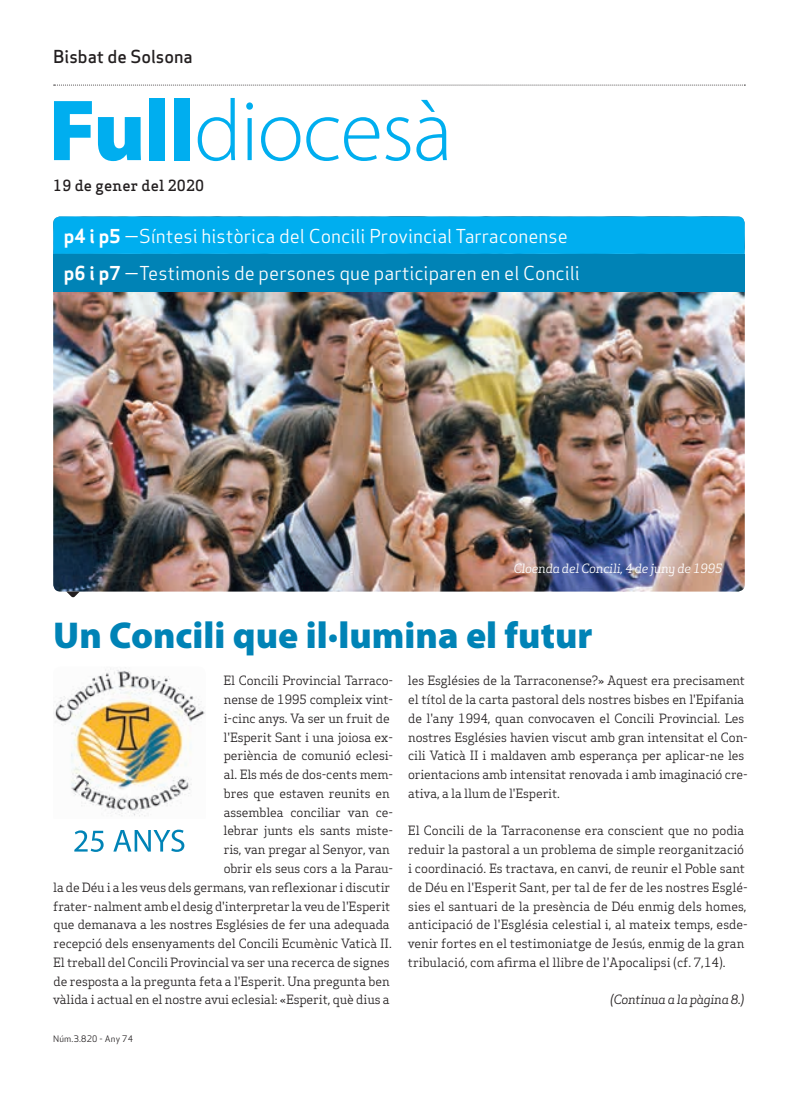
<style>
.page{position:relative;width:798px;height:1099px;background:#fff}
.page>*{position:absolute;margin:0;border:0;box-sizing:border-box;transform-origin:0 0}
.Titulars{font:300 87.5px "Myriad Pro";letter-spacing:-.015em;color:#00aeef}
.Titulars-2{font:900 37.5px "Myriad Pro";color:#0083b6}
.Destacat_Portada{font:18.75px "Apex Sans Book T";color:#fff}
.Capçalera{font:17.5px "Apex Sans Medium T";color:#231f20}
.Data{font:500 15px "Apex Serif";letter-spacing:.01em;color:#231f20}
.Text_General{font:12.5px/18.8px "Apex Serif";letter-spacing:-.01em;color:#231f20}
.Text_General-2{font:italic 12.5px "Apex Serif";letter-spacing:-.02em;color:#fff}
.Text_General-3{font:italic 12.5px "Apex Serif";letter-spacing:-.02em;color:#231f20}
.Titulars-3{font:8.75px "Apex Sans Book T";letter-spacing:.02em;color:#231f20}
.s1{font-weight:900}
.s2{font-family:"Apex Sans Bold T"}
</style>
<div class="page">
<svg style="left:54px;top:85px;width:691px;height:1px"></svg>
<img style="left:53px;top:291px;width:691px;height:300px">
<div style="left:53px;top:216px;width:691px;height:38px;background:#00aeef"></div>
<div style="left:53px;top:254px;width:691px;height:37px;background:#0083b6"></div>
<svg style="left:66px;top:591px;width:14px;height:7px"></svg>
<img style="left:55px;top:667px;width:150px;height:150px">
<svg style="left:74px;top:829px;width:110px;height:22px"></svg>
<p class="Capçalera" style="left:53px;top:45px;width:141px">Bisbat de Solsona</p>
<p class="Titulars" style="left:49px;top:78px;width:405px"><span class="s1">Full</span>diocesà</p>
<p class="Data" style="left:53px;top:176px;width:152px">19 de gener del 2020</p>
<p class="Destacat_Portada" style="left:64px;top:224px;width:505px"><span class="s2">p4 i p5</span> —Síntesi històrica del Concili Provincial Tarraconense</p>
<p class="Destacat_Portada" style="left:64px;top:261px;width:517px"><span class="s2">p6 i p7</span> —Testimonis de persones que participaren en el Concili</p>
<p class="Text_General-2" style="left:513px;top:560px;width:210px">Cloenda del Concili, 4 de juny de 1995</p>
<p class="Titulars-2" style="left:53px;top:610px;width:540px">Un Concili que il·lumina el futur</p>
<p class="Text_General" style="left:53px;top:671px;width:341px;text-align:right">El Concili Provincial Tarraco-<br>nense de 1995 compleix vint-<br>i-cinc anys. Va ser un fruit de<br>l'Esperit Sant i una joiosa ex-<br>periència de comunió eclesi-<br>al. Els més de dos-cents mem-<br>bres que estaven reunits en<br>assemblea conciliar van ce-<br>lebrar junts els sants miste-<br>ris, van pregar al Senyor, van<br>obrir els seus cors a la Parau-<br>la de Déu i a les veus dels germans, van reflexionar i discutir frater- nalment amb el desig d'interpretar la veu de l'Esperit que demanava a les nostres Esglésies de fer una adequada recepció dels ensenyaments del Concili Ecumènic Vaticà II.<br>El treball del Concili Provincial va ser una recerca de signes de resposta a la pregunta feta a l'Esperit. Una pregunta ben vàlida i actual en el nostre avui eclesial: «Esperit, què dius a</p>
<p class="Text_General" style="left:408px;top:671px;width:341px">les Esglésies de la Tarraconense?» Aquest era precisament el títol de la carta pastoral dels nostres bisbes en l'Epifania de l'any 1994, quan convocaven el Concili Provincial. Les nostres Esglésies havien viscut amb gran intensitat el Con&shy;cili Vaticà II i maldaven amb esperança per aplicar-ne les orientacions amb intensitat renovada i amb imaginació cre&shy;ativa, a la llum de l'Esperit.</p>
<p class="Text_General" style="left:407px;top:821px;width:341px">El Concili de la Tarraconense era conscient que no podia reduir la pastoral a un problema de simple reorganització i coordinació. Es tractava, en canvi, de reunir el Poble sant de Déu en l'Esperit Sant, per tal de fer de les nostres Esglé&shy;sies el santuari de la presència de Déu enmig dels homes, anticipació de l'Església celestial i, al mateix temps, esde&shy;venir fortes en el testimoniatge de Jesús, enmig de la gran tribulació, com afirma el llibre de l'Apocalipsi (cf. 7,14).</p>
<p class="Text_General-3" style="left:610px;top:991px;width:136px">(Continua a la pàgina 8.)</p>
<p class="Titulars-3" style="left:53px;top:1032px;width:81px">Núm.3.820 - Any 74</p>
</div>
